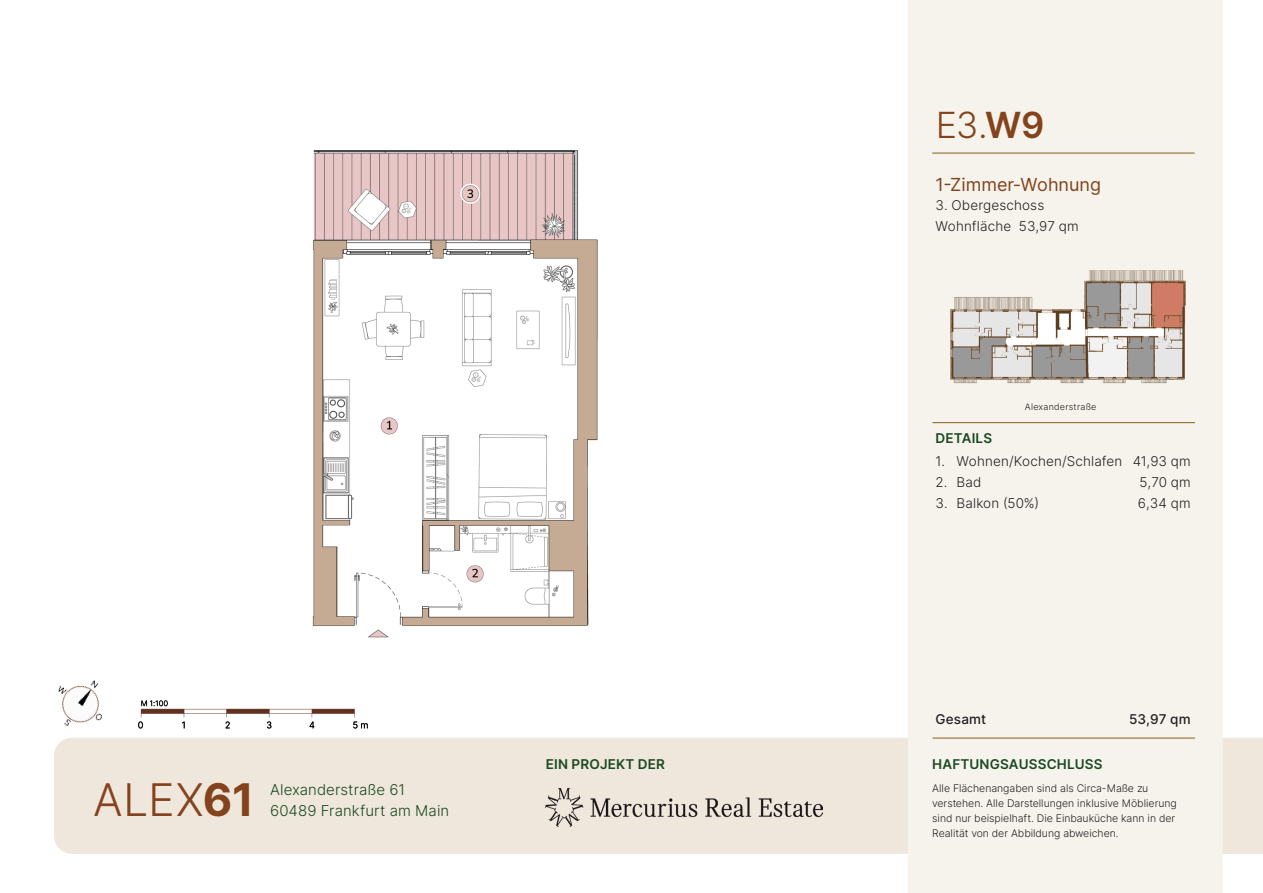
<style>
.page{position:relative;width:1263px;height:893px;background:#fff}
.page>*{position:absolute;margin:0;border:0;box-sizing:border-box;transform-origin:0 0}
.t1{font:300 45px "Inter";color:#83431c}
.t2{font:300 36px "Inter";color:#83431c}
.t3{font:18px "Inter";color:#83431c}
.t4{font:300 15px/21px "Inter";letter-spacing:.005em;color:#1b4a22}
.t5{font:300 13.5px/21px "Inter";letter-spacing:.01em;color:#231f20}
.t6{font:600 13.5px "Inter";letter-spacing:.01em;color:#1b4a22}
.t7{font:500 13.5px "Inter";letter-spacing:.01em;color:#231f20}
.t8{font:300 10.5px/15px "Inter";color:#231f20}
.t9{font:300 9px "Inter";letter-spacing:.025em;color:#231f20}
.s1{font-weight:700}
.s2{font-weight:600}
</style>
<div class="page">
<img style="left:58px;top:150px;width:540px;height:579px">
<div style="left:54px;top:738px;width:1209px;height:116px;background:#efe7dc"></div>
<div style="left:908px;top:0;width:314px;height:893px;background:#f6f3ed"></div>
<img style="left:546px;top:789px;width:276px;height:38px">
<img style="left:942px;top:260px;width:253px;height:136px">
<hr style="left:932px;top:153px;width:263px;height:1px;background:#83601e">
<hr style="left:932px;top:738px;width:263px;height:1px;background:#83601e">
<hr style="left:932px;top:422px;width:263px;height:1px;background:#83601e">
<h1 class="t1" style="left:93px;top:767px;width:162px">ALEX<span class="s1">61</span></h1>
<h3 class="t4" style="left:270px;top:779px;width:181px">Alexanderstraße 61<br>60489 Frankfurt am Main</h3>
<p class="t6" style="left:546px;top:754px;width:120px">EIN PROJEKT DER</p>
<h2 class="t2" style="left:936px;top:100px;width:110px">E3.<span class="s2">W9</span></h2>
<h3 class="t3" style="left:935px;top:171px;width:167px">1-Zimmer-Wohnung</h3>
<p class="t5" style="left:935px;top:195px;width:145px">3. Obergeschoss<br>Wohnfläche 53,97 qm</p>
<p class="t9" style="left:1025px;top:400px;width:73px">Alexanderstraße</p>
<p class="t6" style="left:935px;top:428px;width:58px">DETAILS</p>
<p class="t5" style="left:935px;top:451px;width:257px">1. Wohnen/Kochen/Schlafen 41,93 qm</p>
<p class="t5" style="left:935px;top:472px;width:47px">2. Bad</p>
<p class="t5" style="left:1140px;top:472px;width:53px">5,70 qm</p>
<p class="t5" style="left:935px;top:493px;width:105px">3. Balkon (50%)</p>
<p class="t5" style="left:1138px;top:493px;width:54px">6,34 qm</p>
<p class="t7" style="left:935px;top:709px;width:52px">Gesamt</p>
<p class="t7" style="left:1129px;top:709px;width:63px">53,97 qm</p>
<p class="t6" style="left:932px;top:754px;width:172px">HAFTUNGSAUSSCHLUSS</p>
<p class="t8" style="left:932px;top:780px;width:246px">Alle Flächenangaben sind als Circa-Maße zu verstehen. Alle Darstellungen inklusive Möblierung sind nur beispielhaft. Die Einbauküche kann in der Realität von der Abbildung abweichen.</p>
</div>
